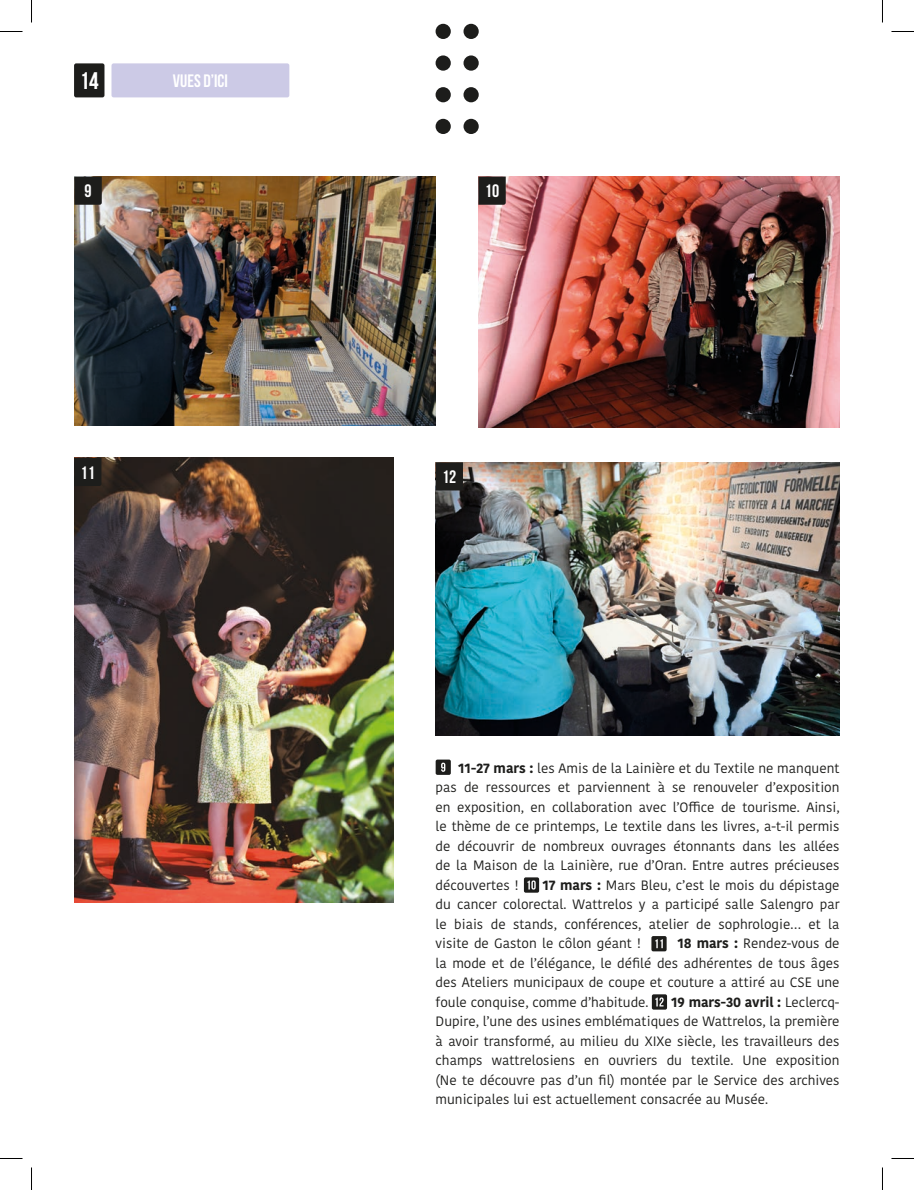
<style>
.page{position:relative;width:914px;height:1190px;background:#fff}
.page>*{position:absolute;margin:0;border:0;box-sizing:border-box;transform-origin:0 0}
.t1{font:700 24px "Bebas Neue";color:#fff}
.t2{font:700 18px "Bebas Neue";color:#fff}
.t3{font:13.5px/19.5px "Kohinoor Bangla";color:#1d1d1b;text-align:justify}
.s1{font-weight:700}
</style>
<div class="page">
<div style="left:74px;top:63px;width:30px;height:34px;background:#1d1d1b;border-radius:2px"></div>
<div style="left:111px;top:63px;width:178px;height:34px;background:#cccae6;border-radius:2px"></div>
<img style="left:74px;top:458px;width:319px;height:444px">
<img style="left:478px;top:177px;width:361px;height:250px">
<img style="left:74px;top:177px;width:361px;height:249px">
<div style="left:463px;top:24px;width:15px;height:15px;background:#1d1d1b;border-radius:50%"></div>
<div style="left:463px;top:55px;width:15px;height:16px;background:#1d1d1b;border-radius:50%"></div>
<div style="left:463px;top:87px;width:15px;height:15px;background:#1d1d1b;border-radius:50%"></div>
<div style="left:463px;top:119px;width:15px;height:15px;background:#1d1d1b;border-radius:50%"></div>
<div style="left:435px;top:24px;width:16px;height:15px;background:#1d1d1b;border-radius:50%"></div>
<div style="left:435px;top:55px;width:16px;height:16px;background:#1d1d1b;border-radius:50%"></div>
<div style="left:435px;top:87px;width:16px;height:15px;background:#1d1d1b;border-radius:50%"></div>
<div style="left:435px;top:119px;width:16px;height:15px;background:#1d1d1b;border-radius:50%"></div>
<svg style="left:74px;top:177px;width:28px;height:28px"></svg>
<svg style="left:478px;top:177px;width:27px;height:28px"></svg>
<svg style="left:74px;top:458px;width:27px;height:28px"></svg>
<div style="left:435px;top:759px;width:16px;height:16px;background:#1d1d1b;border-radius:2px"></div>
<svg style="left:441px;top:763px;width:4px;height:9px"></svg>
<div style="left:524px;top:877px;width:15px;height:16px;background:#1d1d1b;border-radius:2px"></div>
<svg style="left:527px;top:880px;width:8px;height:9px"></svg>
<img style="left:435px;top:462px;width:404px;height:273px">
<svg style="left:435px;top:462px;width:28px;height:28px"></svg>
<div style="left:651px;top:936px;width:15px;height:15px;background:#1d1d1b;border-radius:2px"></div>
<svg style="left:655px;top:939px;width:7px;height:9px"></svg>
<div style="left:651px;top:994px;width:16px;height:15px;background:#1d1d1b;border-radius:2px"></div>
<svg style="left:655px;top:997px;width:8px;height:9px"></svg>
<svg style="left:0;top:31px;width:22px;height:1px"></svg>
<svg style="left:891px;top:31px;width:22px;height:1px"></svg>
<svg style="left:0;top:1158px;width:22px;height:1px"></svg>
<svg style="left:891px;top:1158px;width:22px;height:1px"></svg>
<svg style="left:31px;top:0;width:1px;height:22px"></svg>
<svg style="left:31px;top:1167px;width:1px;height:23px"></svg>
<svg style="left:882px;top:0;width:1px;height:22px"></svg>
<svg style="left:882px;top:1167px;width:1px;height:23px"></svg>
<h1 class="t1" style="left:80px;top:68px;width:21px">14</h1>
<p class="t2" style="left:173px;top:71px;width:56px">VUES D’ICI</p>
<p class="t2" style="left:84px;top:181px;width:9px">9</p>
<p class="t2" style="left:485px;top:181px;width:16px">10</p>
<p class="t2" style="left:81px;top:463px;width:16px">11</p>
<p class="t2" style="left:442px;top:467px;width:16px">12</p>
<p class="t3" style="left:435px;top:758px;width:405px;text-indent:23px"><span class="s1">11-27 mars :</span> les Amis de la Lainière et du Textile ne manquent pas de ressources et parviennent à se renouveler d’exposition en exposition, en collaboration avec l’Office de tourisme. Ainsi, le thème de ce printemps, Le textile dans les livres, a-t-il permis de découvrir de nombreux ouvrages étonnants dans les allées de la Maison de la Lainière, rue d’Oran. Entre autres précieuses découvertes !</p>
<p class="t3" style="left:435px;top:875px;width:405px;text-indent:107px"><span class="s1">17 mars :</span> Mars Bleu, c’est le mois du dépistage du cancer colorectal. Wattrelos y a participé salle Salengro par le biais de stands, conférences, atelier de sophrologie… et la visite de Gaston le côlon géant !</p>
<p class="t3" style="left:435px;top:933px;width:405px;text-indent:242px"><span class="s1">18 mars :</span> Rendez-vous de la mode et de l’élégance, le défilé des adhérentes de tous âges des Ateliers municipaux de coupe et couture a attiré au CSE une foule conquise, comme d’habitude.</p>
<p class="t3" style="left:435px;top:992px;width:405px;text-indent:235px"><span class="s1">19 mars-30 avril :</span> Leclercq-Dupire, l’une des usines emblématiques de Wattrelos, la première à avoir transformé, au milieu du XIXe siècle, les travailleurs des champs wattrelosiens en ouvriers du textile. Une exposition (Ne te découvre pas d’un fil) montée par le Service des archives municipales lui est actuellement consacrée au Musée.</p>
</div>
